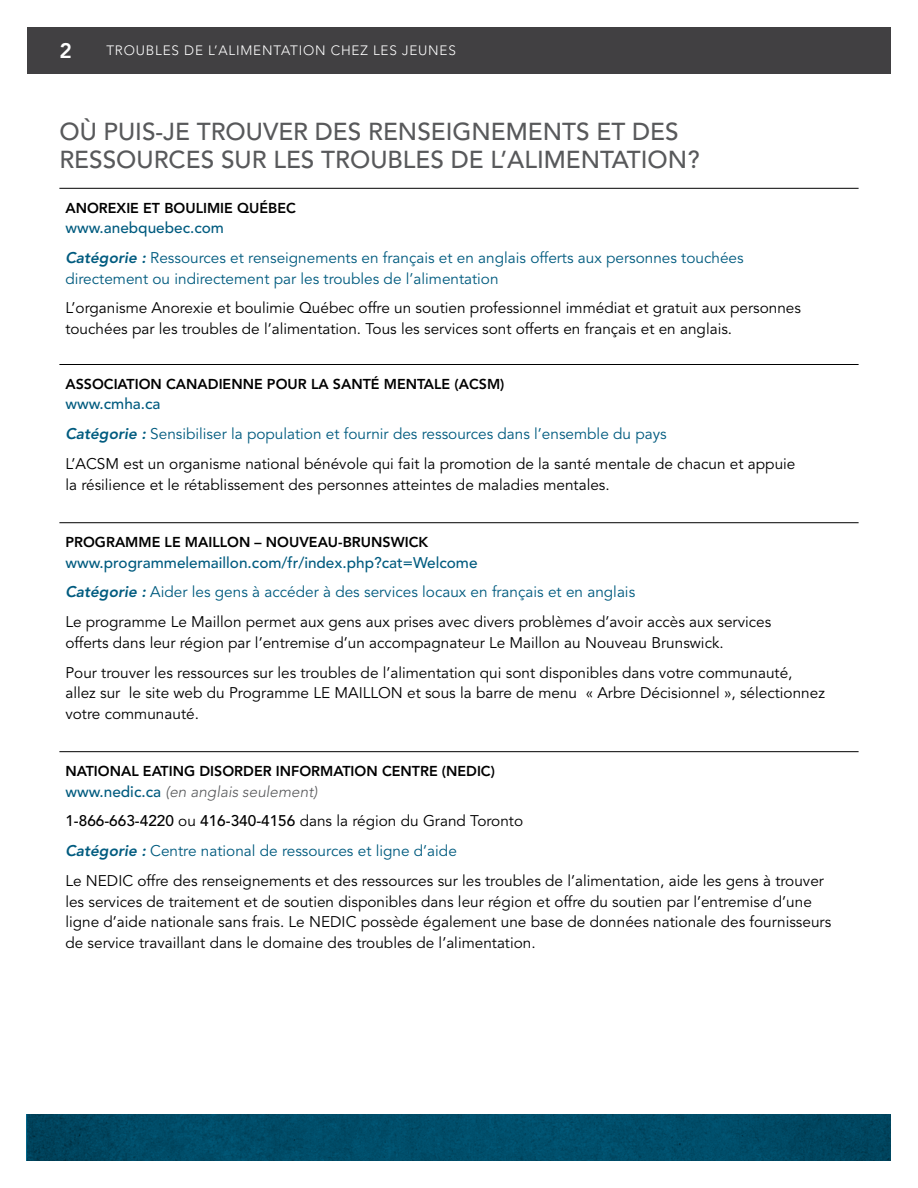
<style>
.page{position:relative;width:918px;height:1188px;background:#fff}
.page>*{position:absolute;margin:0;border:0;box-sizing:border-box;transform-origin:0 0}
.Heading_1{font:500 24.3px/28.5px "Avenir LT Std";color:#58595b}
.t1{font:800 21px "Avenir LT Std";color:#fff}
.BODY{font:15.3px/20.7px "Avenir LT Std";color:#000}
.BODY-2{font:15.3px/20.7px "Avenir LT Std";color:#005b7f}
.BODY-3{font:500 15.3px "Avenir LT Std";color:#005b7f}
.BODY-4{font:italic 300 15.3px "Avenir LT Std";color:#58595b}
.Heading_3{font:800 14.25px "Avenir LT Std";color:#000}
.t2{font:300 13.5px "Avenir LT Std";letter-spacing:.06em;color:#fff}
.s1{font-weight:800;font-style:italic}
.s2{font-weight:500;font-style:normal;color:#005b7f}
.s3{font-weight:500}
</style>
<div class="page">
<svg style="left:27px;top:1115px;width:864px;height:46px;background:#004a66"></svg>
<div style="left:27px;top:27px;width:113px;height:46px;background:#414042"></div>
<div style="left:106px;top:27px;width:785px;height:46px;background:#414042"></div>
<hr style="left:59px;top:751px;width:800px;height:1px;background:#000">
<hr style="left:59px;top:522px;width:800px;height:1px;background:#000">
<hr style="left:59px;top:188px;width:800px;height:1px;background:#000">
<hr style="left:59px;top:364px;width:800px;height:1px;background:#000">
<h2 class="t1" style="left:59px;top:38px;width:14px">2</h2>
<p class="t2" style="left:106px;top:43px;width:351px">TROUBLES DE L’ALIMENTATION CHEZ LES JEUNES</p>
<p class="Heading_1" style="left:59px;top:118px;width:642px">OÙ PUIS-JE TROUVER DES RENSEIGNEMENTS ET DES<br>RESSOURCES SUR LES TROUBLES DE L’ALIMENTATION?</p>
<p class="Heading_3" style="left:65px;top:199px;width:232px">ANOREXIE ET BOULIMIE QUÉBEC</p>
<p class="BODY-3" style="left:65px;top:219px;width:160px">www.anebquebec.com</p>
<p class="BODY-2" style="left:65px;top:248px;width:680px"><span class="s1">Catégorie :</span> Ressources et renseignements en français et en anglais offerts aux personnes touchées directement ou indirectement par les troubles de l’alimentation</p>
<p class="BODY" style="left:65px;top:298px;width:737px">L’organisme Anorexie et boulimie Québec offre un soutien professionnel immédiat et gratuit aux personnes touchées par les troubles de l’alimentation. Tous les services sont offerts en français et en anglais.</p>
<p class="Heading_3" style="left:65px;top:375px;width:441px">ASSOCIATION CANADIENNE POUR LA SANTÉ MENTALE (ACSM)</p>
<p class="BODY-3" style="left:65px;top:395px;width:97px">www.cmha.ca</p>
<p class="BODY-2" style="left:65px;top:424px;width:603px"><span class="s1">Catégorie :</span> Sensibiliser la population et fournir des ressources dans l’ensemble du pays</p>
<p class="BODY" style="left:65px;top:454px;width:732px">L’ACSM est un organisme national bénévole qui fait la promotion de la santé mentale de chacun et appuie la résilience et le rétablissement des personnes atteintes de maladies mentales.</p>
<p class="Heading_3" style="left:65px;top:534px;width:364px">PROGRAMME LE MAILLON – NOUVEAU-BRUNSWICK</p>
<p class="BODY-3" style="left:65px;top:553px;width:414px">www.programmelemaillon.com/fr/index.php?cat=Welcome</p>
<p class="BODY-2" style="left:65px;top:582px;width:571px"><span class="s1">Catégorie :</span> Aider les gens à accéder à des services locaux en français et en anglais</p>
<p class="BODY" style="left:65px;top:612px;width:707px">Le programme Le Maillon permet aux gens aux prises avec divers problèmes d’avoir accès aux services offerts dans leur région par l’entremise d’un accompagnateur Le Maillon au Nouveau Brunswick.</p>
<p class="BODY" style="left:65px;top:662px;width:761px">Pour trouver les ressources sur les troubles de l’alimentation qui sont disponibles dans votre communauté, allez sur le site web du Programme LE MAILLON et sous la barre de menu « Arbre Décisionnel », sélectionnez votre communauté.</p>
<p class="Heading_3" style="left:65px;top:763px;width:431px">NATIONAL EATING DISORDER INFORMATION CENTRE (NEDIC)</p>
<p class="BODY-4" style="left:65px;top:782px;width:254px"><span class="s2">www.nedic.ca</span> (en anglais seulement)</p>
<p class="BODY" style="left:65px;top:811px;width:459px"><span class="s3">1-866-663-4220</span> ou <span class="s3">416-340-4156</span> dans la région du Grand Toronto</p>
<p class="BODY-2" style="left:65px;top:841px;width:393px"><span class="s1">Catégorie :</span> Centre national de ressources et ligne d’aide</p>
<p class="BODY" style="left:65px;top:871px;width:767px">Le NEDIC offre des renseignements et des ressources sur les troubles de l’alimentation, aide les gens à trouver les services de traitement et de soutien disponibles dans leur région et offre du soutien par l’entremise d’une ligne d’aide nationale sans frais. Le NEDIC possède également une base de données nationale des fournisseurs de service travaillant dans le domaine des troubles de l’alimentation.</p>
</div>
